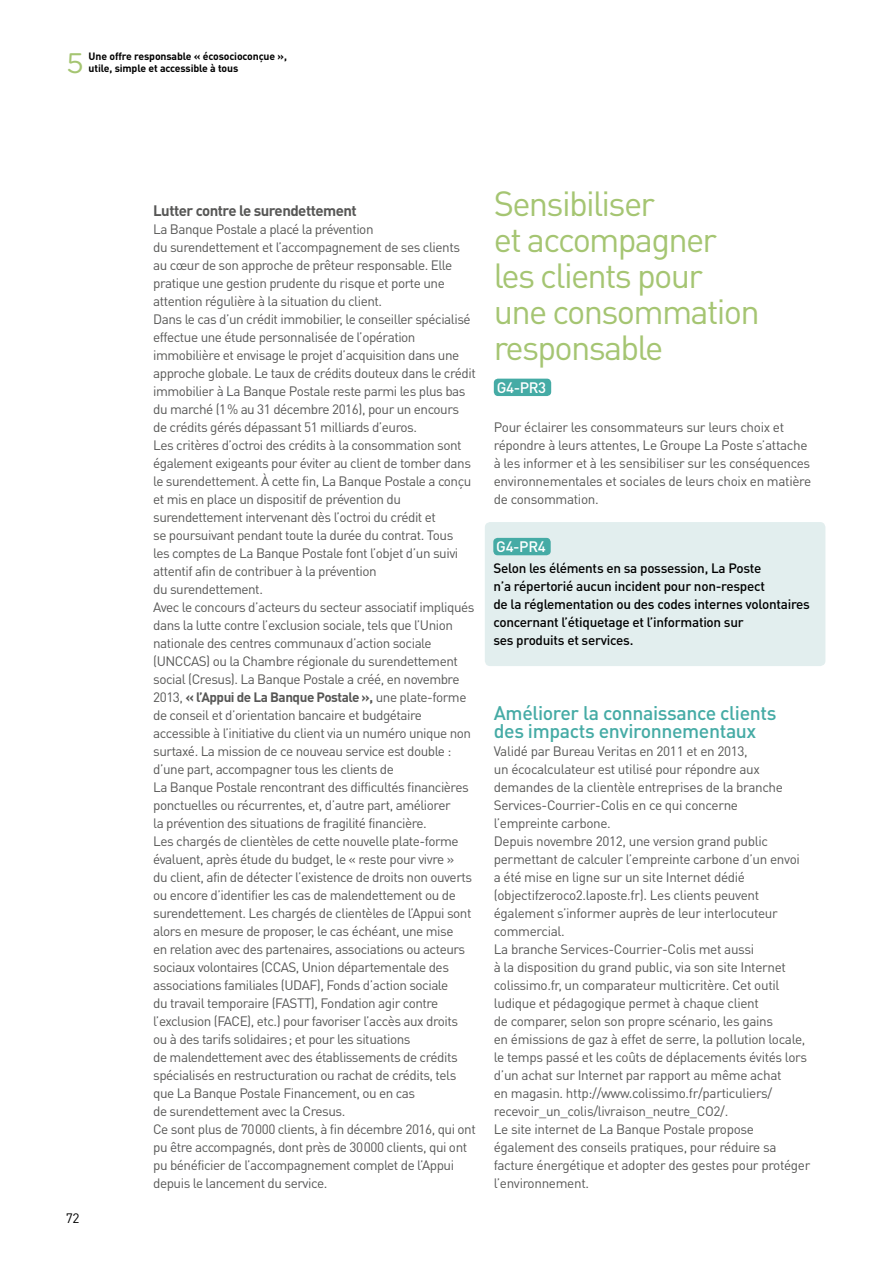
<style>
.page{position:relative;width:893px;height:1263px;background:#fff}
.page>*{position:absolute;margin:0;border:0;box-sizing:border-box;transform-origin:0 0}
.TITRE_1_Couleur{font:34.5px/36px "DINOT";letter-spacing:-.05em;color:#a5c572}
.t1{font:28.35px "Gotham Rounded";color:#a5c572}
.Titre_2{font:500 19.5px/18px "DINOT";letter-spacing:-.02em;color:#45aba5}
.TITRE_3{font:700 15px "DINOT";letter-spacing:-.035em;color:#575756}
.t2{font:500 15px "DINOT";letter-spacing:-.025em;color:#fff}
.TEXTE_COURANT{font:13.5px/18px "DINOT";letter-spacing:-.035em;color:#575756}
.t3{font:500 13.5px/18px "DINOT";letter-spacing:-.02em;color:#000}
.t4{font:13.5px "DINOT";color:#000}
.t5{font:700 10.5px "DINOT";letter-spacing:-.015em;color:#000}
.s1{font-weight:700}
</style>
<div class="page">
<div style="left:494px;top:379px;width:57px;height:17px;background:#45aba5;border-radius:4px"></div>
<div style="left:485px;top:522px;width:340px;height:144px;background:#e2eeee;border-radius:5px"></div>
<div style="left:493px;top:538px;width:58px;height:17px;background:#45aba5;border-radius:4px"></div>
<p class="t5" style="left:89px;top:49px;width:200px">Une offre responsable « écosocioconçue »,</p>
<h2 class="t1" style="left:66px;top:44px;width:19px">5</h2>
<p class="t5" style="left:89px;top:61px;width:151px">utile, simple et accessible à tous</p>
<p class="t4" style="left:66px;top:1209px;width:15px">72</p>
<p class="TITRE_3" style="left:153px;top:200px;width:205px">Lutter contre le surendettement</p>
<p class="TEXTE_COURANT" style="left:153px;top:220px;width:308px">La Banque Postale a placé la prévention<br>du surendettement et l’accompagnement de ses clients au cœur de son approche de prêteur responsable. Elle pratique une gestion prudente du risque et porte une attention régulière à la situation du client.</p>
<p class="TEXTE_COURANT" style="left:153px;top:310px;width:324px">Dans le cas d’un crédit immobilier, le conseiller spécialisé effectue une étude personnalisée de l’opération immobilière et envisage le projet d’acquisition dans une approche globale. Le taux de crédits douteux dans le crédit immobilier à La Banque Postale reste parmi les plus bas du marché (1% au 31 décembre 2016), pour un encours de crédits gérés dépassant 51 milliards d’euros.</p>
<p class="TEXTE_COURANT" style="left:153px;top:436px;width:320px">Les critères d’octroi des crédits à la consommation sont également exigeants pour éviter au client de tomber dans le surendettement. À cette fin, La Banque Postale a conçu et mis en place un dispositif de prévention du surendettement intervenant dès l’octroi du crédit et<br>se poursuivant pendant toute la durée du contrat. Tous les comptes de La Banque Postale font l’objet d’un suivi attentif afin de contribuer à la prévention<br>du surendettement.</p>
<p class="TEXTE_COURANT" style="left:153px;top:598px;width:323px">Avec le concours d’acteurs du secteur associatif impliqués dans la lutte contre l’exclusion sociale, tels que l’Union nationale des centres communaux d’action sociale (UNCCAS) ou la Chambre régionale du surendettement social (Cresus). La Banque Postale a créé, en novembre 2013, <span class="s1">« l’Appui de La Banque Postale »,</span> une plate-forme de conseil et d’orientation bancaire et budgétaire accessible à l’initiative du client via un numéro unique non surtaxé. La mission de ce nouveau service est double : d’une part, accompagner tous les clients de<br>La Banque Postale rencontrant des difficultés financières ponctuelles ou récurrentes, et, d’autre part, améliorer<br>la prévention des situations de fragilité financière.<br>Les chargés de clientèles de cette nouvelle plate-forme évaluent, après étude du budget, le « reste pour vivre »<br>du client, afin de détecter l’existence de droits non ouverts ou encore d’identifier les cas de malendettement ou de surendettement. Les chargés de clientèles de l’Appui sont alors en mesure de proposer, le cas échéant, une mise<br>en relation avec des partenaires, associations ou acteurs sociaux volontaires (CCAS, Union départementale des associations familiales (UDAF), Fonds d’action sociale<br>du travail temporaire (FASTT), Fondation agir contre l’exclusion (FACE), etc.) pour favoriser l’accès aux droits ou à des tarifs solidaires; et pour les situations<br>de malendettement avec des établissements de crédits spécialisés en restructuration ou rachat de crédits, tels que La Banque Postale Financement, ou en cas<br>de surendettement avec la Cresus.</p>
<p class="TEXTE_COURANT" style="left:153px;top:1120px;width:324px">Ce sont plus de 70000 clients, à fin décembre 2016, qui ont pu être accompagnés, dont près de 30000 clients, qui ont pu bénéficier de l’accompagnement complet de l’Appui depuis le lancement du service.</p>
<p class="TITRE_1_Couleur" style="left:494px;top:184px;width:267px">Sensibiliser<br>et accompagner les clients pour une consommation responsable</p>
<p class="t2" style="left:497px;top:377px;width:51px">G4-PR3</p>
<p class="TEXTE_COURANT" style="left:494px;top:418px;width:319px">Pour éclairer les consommateurs sur leurs choix et répondre à leurs attentes, Le Groupe La Poste s’attache à les informer et à les sensibiliser sur les conséquences environnementales et sociales de leurs choix en matière de consommation.</p>
<p class="t2" style="left:496px;top:537px;width:51px">G4-PR4</p>
<p class="t3" style="left:493px;top:559px;width:318px">Selon les éléments en sa possession, La Poste<br>n’a répertorié aucun incident pour non-respect<br>de la réglementation ou des codes internes volontaires concernant l’étiquetage et l’information sur<br>ses produits et services.</p>
<p class="Titre_2" style="left:494px;top:703px;width:284px">Améliorer la connaissance clients des impacts environnementaux</p>
<p class="TEXTE_COURANT" style="left:494px;top:742px;width:291px">Validé par Bureau Veritas en 2011 et en 2013,<br>un écocalculateur est utilisé pour répondre aux demandes de la clientèle entreprises de la branche Services-Courrier-Colis en ce qui concerne l’empreinte carbone.</p>
<p class="TEXTE_COURANT" style="left:494px;top:832px;width:308px">Depuis novembre 2012, une version grand public permettant de calculer l’empreinte carbone d’un envoi a été mise en ligne sur un site Internet dédié (objectifzeroco2.laposte.fr). Les clients peuvent également s’informer auprès de leur interlocuteur commercial.</p>
<p class="TEXTE_COURANT" style="left:494px;top:940px;width:315px">La branche Services-Courrier-Colis met aussi<br>à la disposition du grand public, via son site Internet colissimo.fr, un comparateur multicritère. Cet outil ludique et pédagogique permet à chaque client<br>de comparer, selon son propre scénario, les gains<br>en émissions de gaz à effet de serre, la pollution locale, le temps passé et les coûts de déplacements évités lors d’un achat sur Internet par rapport au même achat<br>en magasin. http://www.colissimo.fr/particuliers/ recevoir_un_colis/livraison_neutre_CO2/.</p>
<p class="TEXTE_COURANT" style="left:494px;top:1120px;width:318px">Le site internet de La Banque Postale propose également des conseils pratiques, pour réduire sa facture énergétique et adopter des gestes pour protéger l’environnement.</p>
</div>
